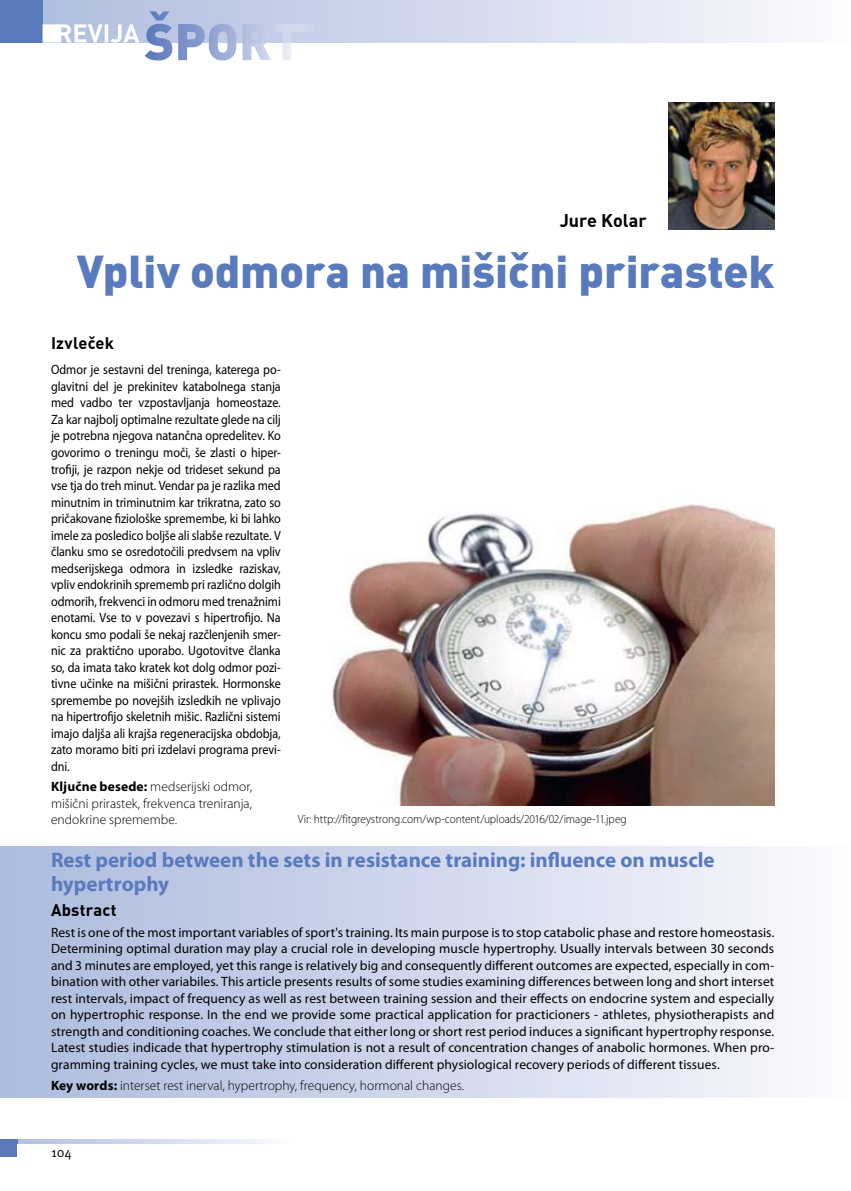
<style>
.page{position:relative;width:851px;height:1191px;background:#fff}
.page>*{position:absolute;margin:0;border:0;box-sizing:border-box;transform-origin:0 0}
.t1{font:900 45px "DINCE";color:#597abc}
.t2{font:700 21px/24px "Myriad Pro";color:#597abc}
.t3{font:700 18px "DINCE";color:#000}
.t4{font:700 16.5px "DINCE";letter-spacing:.01em;color:#000}
.t5{font:13.5px/16.5px "Myriad Pro";color:#000;text-align:justify}
.t6{font:13.5px/16.5px "Myriad Pro";color:#000;text-align:justify;scale:.9 1}
.t7{font:300 13.5px/16.5px "Myriad Pro";color:#000;text-align:justify}
.t8{font:13.5px "Meta Pro";color:#000}
.t9{font:300 12px "Myriad Pro";letter-spacing:-.005em;color:#000;scale:.95 1}
.s1{font-weight:700}
</style>
<div class="page">
<div style="left:0;top:0;width:850px;height:43px;background:linear-gradient(to right,#aab9dd,#faf9fd)"></div>
<div style="left:0;top:0;width:43px;height:43px;background:#597abc"></div>
<div style="left:0;top:1140px;width:289px;height:17px;background:linear-gradient(to right,#acbade,#faf9fd)"></div>
<svg style="left:145px;top:11px;width:170px;height:49px"></svg>
<svg style="left:43px;top:24px;width:96px;height:19px"></svg>
<div style="left:0;top:1140px;width:17px;height:17px;background:#597abc"></div>
<div style="left:17px;top:1144px;width:272px;height:13px;background:#fff"></div>
<div style="left:0;top:846px;width:850px;height:251px;background:linear-gradient(to right,#abbadd,#faf9fd)"></div>
<img style="left:668px;top:102px;width:106px;height:127px">
<img style="left:332px;top:504px;width:442px;height:301px">
<h3 class="t3" style="left:559px;top:209px;width:89px">Jure Kolar</h3>
<h1 class="t1" style="left:77px;top:241px;width:699px">Vpliv odmora na mišični prirastek</h1>
<p class="t4" style="left:51px;top:332px;width:64px">Izvleček</p>
<p class="t6" style="left:51px;top:361px;width:257px">Odmor je sestavni del treninga, katerega po&shy;glavitni del je prekinitev katabolnega stanja med vadbo ter vzpostavljanja homeostaze.<br>Za kar najbolj optimalne rezultate glede na cilj je potrebna njegova natančna opredelitev. Ko govorimo o treningu moči, še zlasti o hiper&shy;trofiji, je razpon nekje od trideset sekund pa vse tja do treh minut. Vendar pa je razlika med minutnim in triminutnim kar trikratna, zato so pričakovane fiziološke spremembe, ki bi lahko imele za posledico boljše ali slabše rezultate. V članku smo se osredotočili predvsem na vpliv medserijskega odmora in izsledke raziskav, vpliv endokrinih sprememb pri različno dolgih odmorih, frekvenci in odmoru med trenažnimi enotami. Vse to v povezavi s hipertrofijo. Na koncu smo podali še nekaj razčlenjenih smer&shy;nic za praktično uporabo. Ugotovitve članka so, da imata tako kratek kot dolg odmor pozi&shy;tivne učinke na mišični prirastek. Hormonske spremembe po novejših izsledkih ne vplivajo na hipertrofijo skeletnih mišic. Različni sistemi imajo daljša ali krajša regeneracijska obdobja, zato moramo biti pri izdelavi programa previ&shy;dni.</p>
<p class="t7" style="left:51px;top:779px;width:203px"><span class="s1">Ključne besede:</span> medserijski odmor, mišični prirastek, frekvenca treniranja, endokrine spremembe.</p>
<p class="t9" style="left:298px;top:812px;width:348px">Vir: http://fitgreystrong.com/wp-content/uploads/2016/02/image-11.jpeg</p>
<h2 class="t2" style="left:51px;top:847px;width:665px">Rest period between the sets in resistance training: influence on muscle hypertrophy</h2>
<p class="t4" style="left:51px;top:899px;width:67px">Abstract</p>
<p class="t5" style="left:51px;top:923px;width:724px">Rest is one of the most important variables of sport's training. Its main purpose is to stop catabolic phase and restore homeostasis.<br>Determining optimal duration may play a crucial role in developing muscle hypertrophy. Usually intervals between 30 seconds and 3 minutes are employed, yet this range is relatively big and consequently different outcomes are expected, especially in com&shy;bination with other variabiles. This article presents results of some studies examining differences between long and short interset rest intervals, impact of frequency as well as rest between training session and their effects on endocrine system and especially on hypertrophic response. In the end we provide some practical application for practicioners - athletes, physiotherapists and strength and conditioning coaches. We conclude that either long or short rest period induces a significant hypertrophy response.<br>Latest studies indicade that hypertrophy stimulation is not a result of concentration changes of anabolic hormones. When pro&shy;gramming training cycles, we must take into consideration different physiological recovery periods of different tissues.</p>
<p class="t7" style="left:51px;top:1077px;width:414px"><span class="s1">Key words:</span> interset rest inerval, hypertrophy, frequency, hormonal changes.</p>
<p class="t8" style="left:51px;top:1144px;width:22px">104</p>
</div>
